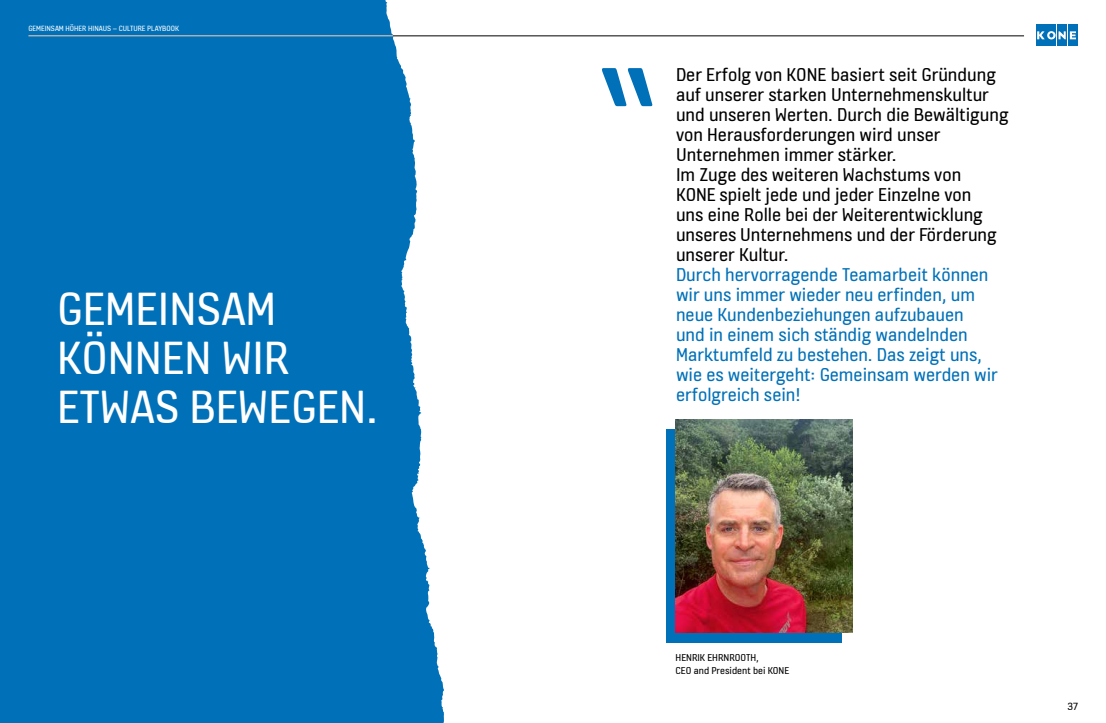
<style>
.page{position:relative;width:1106px;height:723px;background:#fff}
.page>*{position:absolute;margin:0;border:0;box-sizing:border-box;transform-origin:0 0}
.t1{font:158px "KONE Information";color:#0071b9}
.t2{font:49.2px/49px "KONE Information";color:#fff}
.t3{font:19.6px/20px "KONE Information";color:#000}
.t4{font:19.6px/20px "KONE Information";color:#0071b9}
.t5{font:11px "KONE Information";color:#000}
.t6{font:10.6px/13.4px "KONE Information";color:#000}
.t7{font:8px "KONE Information";color:#fff}
</style>
<div class="page">
<svg style="left:283px;top:0;width:164px;height:723px;fill:#0071b9"></svg>
<div style="left:0;top:0;width:313px;height:722px;background:#0071b9"></div>
<hr style="left:28px;top:36px;width:996px;height:1px;background:#000">
<hr style="left:28px;top:36px;width:365px;height:1px;background:#fff">
<div style="left:666px;top:429px;width:176px;height:214px;background:#0071b9"></div>
<img style="left:675px;top:419px;width:177px;height:214px">
<div style="left:1035px;top:25px;width:10px;height:21px;background:#0071b9"></div>
<div style="left:1057px;top:25px;width:10px;height:21px;background:#0071b9"></div>
<div style="left:1046px;top:25px;width:10px;height:21px;background:#0071b9"></div>
<div style="left:1068px;top:25px;width:9px;height:21px;background:#0071b9"></div>
<svg style="left:1037px;top:31px;width:39px;height:8px"></svg>
<p class="t7" style="left:28px;top:23px;width:152px">GEMEINSAM HÖHER HINAUS – CULTURE PLAYBOOK</p>
<h2 class="t2" style="left:57px;top:282px;width:322px">GEMEINSAM<br>KÖNNEN WIR<br>ETWAS BEWEGEN.</h2>
<h1 class="t1" style="left:595px;top:19px;width:65px">“</h1>
<p class="t3" style="left:676px;top:63px;width:334px">Der Erfolg von KONE basiert seit Gründung auf unserer starken Unternehmenskultur und unseren Werten. Durch die Bewältigung von Herausforderungen wird unser Unternehmen immer stärker.<br>Im Zuge des weiteren Wachstums von<br>KONE spielt jede und jeder Einzelne von<br>uns eine Rolle bei der Weiterentwicklung unseres Unternehmens und der Förderung unserer Kultur.</p>
<p class="t4" style="left:676px;top:263px;width:323px">Durch hervorragende Teamarbeit können wir uns immer wieder neu erfinden, um neue Kundenbeziehungen aufzubauen<br>und in einem sich ständig wandelnden Marktumfeld zu bestehen. Das zeigt uns, wie es weitergeht: Gemeinsam werden wir erfolgreich sein!</p>
<p class="t6" style="left:675px;top:650px;width:115px">HENRIK EHRNROOTH,<br>CEO and President bei KONE</p>
<p class="t5" style="left:1067px;top:699px;width:12px">37</p>
</div>
